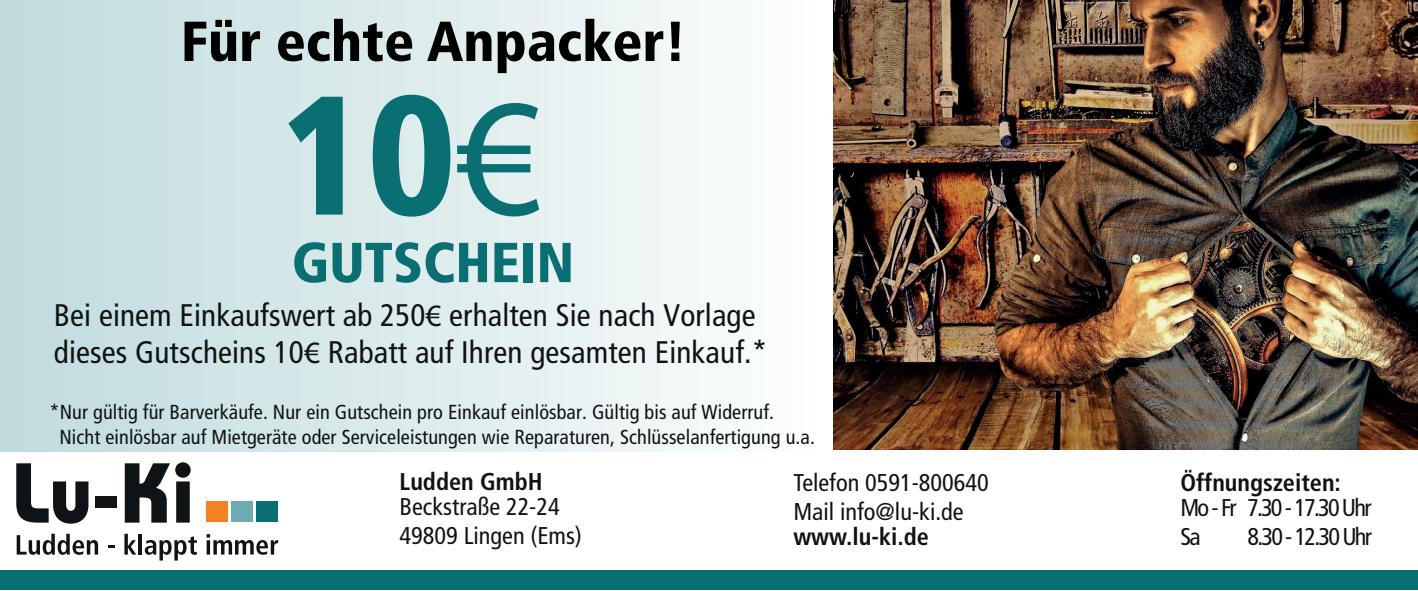
<style>
.page{position:relative;width:1418px;height:591px;background:#fff}
.page>*{position:absolute;margin:0;border:0;box-sizing:border-box;transform-origin:0 0}
.t1{font:900 condensed 168.75px "Frutiger";color:#096f73}
.t2{font:900 condensed 56.25px "Frutiger";color:#000001}
.t3{font:900 condensed 56.25px "Frutiger";color:#096f73}
.t4{font:condensed 31.28px/37.4px "Frutiger";letter-spacing:.005em;color:#101315}
.t5{font:condensed 24.3px/29px "Frutiger";color:#101315}
.t6{font:700 condensed 24.3px "Frutiger";color:#101315}
.t7{font:condensed 24.3px/29px "Frutiger";letter-spacing:-.075em;color:#101315}
.t8{font:condensed 20.25px/24.3px "Frutiger";letter-spacing:.005em;color:#101315}
.s1{font-family:"Myriad Pro";font-weight:400;font-stretch:normal}
.s2{font-family:"Myriad Pro";font-stretch:normal}
</style>
<div class="page">
<img style="left:833px;top:0;width:585px;height:449px">
<div style="left:0;top:0;width:832px;height:451px;background:linear-gradient(to right,#bfdadd,#fdfefe)"></div>
<svg style="left:16px;top:463px;width:72px;height:60px"></svg>
<div style="left:95px;top:496px;width:22px;height:11px;background:#101315"></div>
<svg style="left:125px;top:462px;width:66px;height:60px"></svg>
<svg style="left:17px;top:533px;width:81px;height:21px"></svg>
<svg style="left:108px;top:545px;width:6px;height:3px"></svg>
<svg style="left:124px;top:533px;width:12px;height:21px"></svg>
<hr style="left:139px;top:533px;width:3px;height:21px;background:#101315">
<svg style="left:145px;top:536px;width:52px;height:24px"></svg>
<svg style="left:206px;top:534px;width:72px;height:20px"></svg>
<div style="left:206px;top:501px;width:22px;height:21px;background:#f38222"></div>
<div style="left:257px;top:501px;width:21px;height:21px;background:#096f73"></div>
<div style="left:231px;top:501px;width:21px;height:21px;background:#6cabb0"></div>
<div style="left:0;top:570px;width:1418px;height:20px;background:#096f73"></div>
<h2 class="t2" style="left:181px;top:8px;width:507px">Für echte Anpacker!</h2>
<h1 class="t1" style="left:280px;top:54px;width:264px">10<span class="s1">€</span></h1>
<h2 class="t3" style="left:292px;top:229px;width:284px">GUTSCHEIN</h2>
<h3 class="t4" style="left:54px;top:296px;width:715px">Bei einem Einkaufswert ab 250<span class="s2">€</span> erhalten Sie nach Vorlage dieses Gutscheins 10<span class="s2">€</span> Rabatt auf Ihren gesamten Einkauf.*</h3>
<p class="t8" style="left:59px;top:400px;width:757px;text-indent:-10px">*Nur gültig für Barverkäufe. Nur ein Gutschein pro Einkauf einlösbar. Gültig bis auf Widerruf.<br>Nicht einlösbar auf Mietgeräte oder Serviceleistungen wie Reparaturen, Schlüsselanfertigung u.a.</p>
<p class="t6" style="left:399px;top:467px;width:144px">Ludden GmbH</p>
<p class="t5" style="left:399px;top:492px;width:184px">Beckstraße 22-24<br>49809 Lingen (Ems)</p>
<p class="t5" style="left:793px;top:468px;width:197px">Telefon 0591-800640<br>Mail info@lu-ki.de</p>
<p class="t6" style="left:793px;top:521px;width:137px">www.lu-ki.de</p>
<p class="t6" style="left:1180px;top:467px;width:162px">Öffnungszeiten:</p>
<p class="t7" style="left:1180px;top:493px;width:193px">Mo - Fr 7.30 - 17.30 Uhr<br>Sa</p>
<p class="t5" style="left:1247px;top:522px;width:126px">8.30 - 12.30 Uhr</p>
</div>
